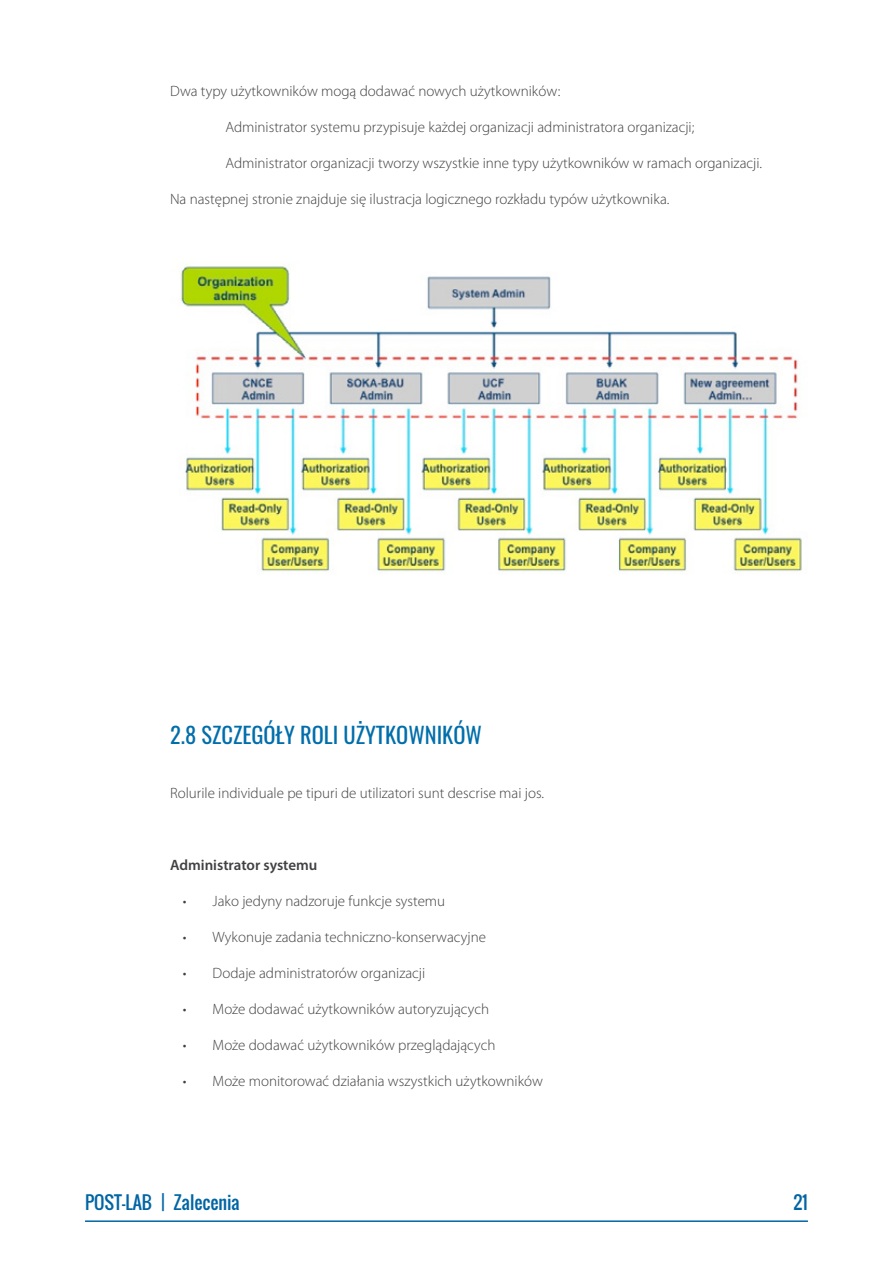
<style>
.page{position:relative;width:893px;height:1263px;background:#fff}
.page>*{position:absolute;margin:0;border:0;box-sizing:border-box;transform-origin:0 0}
.t1{font:22.5px "Oswald";color:#006eab}
.t2{font:18px "Oswald";color:#0065a4}
.t3{font:300 15px "Myriad Pro";color:#414042}
.t4{font:600 15px "Myriad Pro";color:#414042}
</style>
<div class="page">
<hr style="left:85px;top:1220px;width:723px;height:2px;background:#0065a4">
<img style="left:181px;top:265px;width:621px;height:307px">
<p class="t3" style="left:170px;top:83px;width:392px">Dwa typy użytkowników mogą dodawać nowych użytkowników:</p>
<p class="t3" style="left:225px;top:119px;width:470px">Administrator systemu przypisuje każdej organizacji administratora organizacji;</p>
<p class="t3" style="left:225px;top:155px;width:538px">Administrator organizacji tworzy wszystkie inne typy użytkowników w ramach organizacji.</p>
<p class="t3" style="left:170px;top:191px;width:501px">Na następnej stronie znajduje się ilustracja logicznego rozkładu typów użytkownika.</p>
<h1 class="t1" style="left:170px;top:715px;width:313px">2.8 SZCZEGÓŁY ROLI UŻYTKOWNIKÓW</h1>
<p class="t3" style="left:170px;top:785px;width:375px">Rolurile individuale pe tipuri de utilizatori sunt descrise mai jos.</p>
<p class="t4" style="left:170px;top:856px;width:149px">Administrator systemu</p>
<p class="t3" style="left:183px;top:893px;width:264px">• Jako jedyny nadzoruje funkcje systemu</p>
<p class="t3" style="left:183px;top:929px;width:305px">• Wykonuje zadania techniczno-konserwacyjne</p>
<p class="t3" style="left:183px;top:965px;width:244px">• Dodaje administratorów organizacji</p>
<p class="t3" style="left:183px;top:1001px;width:308px">• Może dodawać użytkowników autoryzujących</p>
<p class="t3" style="left:183px;top:1037px;width:314px">• Może dodawać użytkowników przeglądających</p>
<p class="t3" style="left:183px;top:1073px;width:362px">• Może monitorować działania wszystkich użytkowników</p>
<p class="t2" style="left:85px;top:1188px;width:156px">POST-LAB | Zalecenia</p>
<p class="t2" style="left:793px;top:1188px;width:16px">21</p>
</div>
